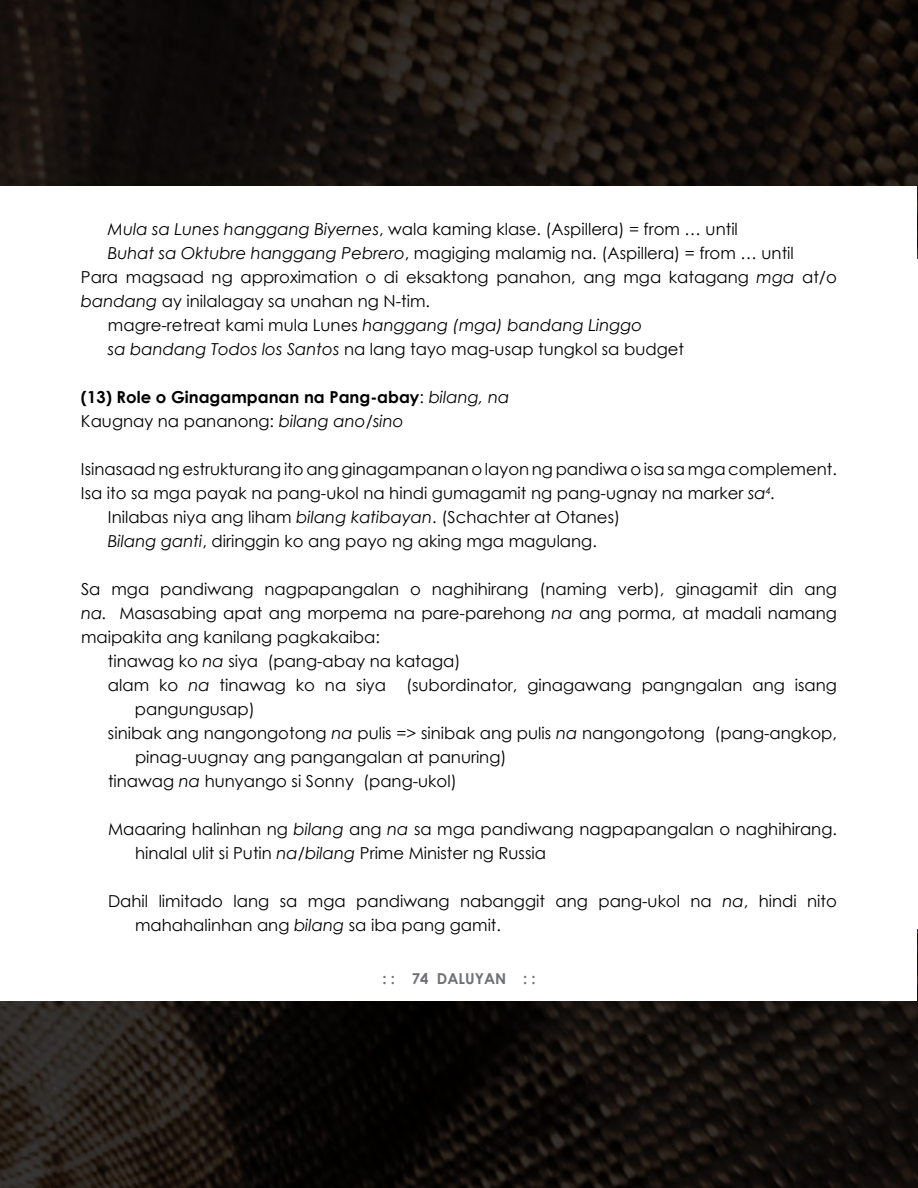
<style>
.page{position:relative;width:918px;height:1188px;background:#fff}
.page>*{position:absolute;margin:0;border:0;box-sizing:border-box;transform-origin:0 0}
.t1{font:16.5px/24px "Century Gothic";color:#000}
.t2{font:700 16.5px/24px "Century Gothic";color:#000}
.t3{font:700 15px "Century Gothic";color:#707173}
.s1{font-style:italic}
.s2{font-weight:400}
.s3{font-weight:400;font-style:italic}
</style>
<div class="page">
<svg style="left:0;top:929px;width:918px;height:259px"></svg>
<svg style="left:0;top:0;width:918px;height:259px;fill:#140e0b"></svg>
<div style="left:1px;top:187px;width:916px;height:814px;background:#fff"></div>
<p class="t1" style="left:108px;top:217px;width:631px"><span class="s1">Mula sa Lunes hanggang Biyernes</span>, wala kaming klase. (Aspillera) = from … until</p>
<p class="t1" style="left:108px;top:241px;width:687px"><span class="s1">Buhat sa Oktubre hanggang Pebrero</span>, magiging malamig na. (Aspillera) = from … until</p>
<p class="t1" style="left:81px;top:265px;width:757px">Para magsaad ng approximation o di eksaktong panahon, ang mga katagang <span class="s1">mga</span> at/o</p>
<p class="t1" style="left:81px;top:289px;width:351px"><span class="s1">bandang</span> ay inilalagay sa unahan ng N-tim.</p>
<p class="t1" style="left:108px;top:313px;width:536px">magre-retreat kami mula Lunes <span class="s1">hanggang (mga) bandang Linggo</span></p>
<p class="t1" style="left:108px;top:337px;width:578px"><span class="s1">sa bandang Todos los Santos</span> na lang tayo mag-usap tungkol sa budget</p>
<p class="t2" style="left:81px;top:384px;width:430px">(13) Role o Ginagampanan na Pang-abay<span class="s2">:</span> <span class="s3">bilang, na<br></span><span class="s2">Kaugnay na pananong:</span> <span class="s3">bilang ano/sino</span></p>
<p class="t1" style="left:81px;top:457px;width:758px">Isinasaad ng estrukturang ito ang ginagampanan o layon ng pandiwa o isa sa mga complement.</p>
<p class="t1" style="left:81px;top:481px;width:696px">Isa ito sa mga payak na pang-ukol na hindi gumagamit ng pang-ugnay na marker <span class="s1">sa</span><sup>4</sup><span class="s1">.</span></p>
<p class="t1" style="left:108px;top:505px;width:514px">Inilabas niya ang liham <span class="s1">bilang katibayan</span>. (Schachter at Otanes)</p>
<p class="t1" style="left:108px;top:529px;width:490px"><span class="s1">Bilang ganti</span>, diringgin ko ang payo ng aking mga magulang.</p>
<p class="t1" style="left:81px;top:577px;width:758px">Sa mga pandiwang nagpapangalan o naghihirang (naming verb), ginagamit din ang</p>
<p class="t1" style="left:81px;top:601px;width:757px"><span class="s1">na.</span> Masasabing apat ang morpema na pare-parehong <span class="s1">na</span> ang porma, at madali namang</p>
<p class="t1" style="left:81px;top:625px;width:300px">maipakita ang kanilang pagkakaiba:</p>
<p class="t1" style="left:108px;top:649px;width:354px">tinawag ko <span class="s1">na</span> siya (pang-abay na kataga)</p>
<p class="t1" style="left:108px;top:673px;width:730px">alam ko <span class="s1">na</span> tinawag ko na siya (subordinator, ginagawang pangngalan ang isang</p>
<p class="t1" style="left:135px;top:697px;width:121px">pangungusap)</p>
<p class="t1" style="left:108px;top:721px;width:731px">sinibak ang nangongotong <span class="s1">na</span> pulis =&gt; sinibak ang pulis <span class="s1">na</span> nangongotong (pang-angkop,</p>
<p class="t1" style="left:135px;top:745px;width:373px">pinag-uugnay ang pangangalan at panuring)</p>
<p class="t1" style="left:108px;top:769px;width:350px">tinawag <span class="s1">na</span> hunyango si Sonny (pang-ukol)</p>
<p class="t1" style="left:135px;top:817px;width:704px;text-indent:-27px">Maaaring halinhan ng <span class="s1">bilang</span> ang <span class="s1">na</span> sa mga pandiwang nagpapangalan o naghihirang. hinalal ulit si Putin <span class="s1">na/bilang</span> Prime Minister ng Russia</p>
<p class="t1" style="left:135px;top:889px;width:704px;text-indent:-27px">Dahil limitado lang sa mga pandiwang nabanggit ang pang-ukol na <span class="s1">na</span>, hindi nito mahahalinhan ang <span class="s1">bilang</span> sa iba pang gamit.</p>
<p class="t3" style="left:382px;top:968px;width:155px">: : 74 DALUYAN : :</p>
</div>
